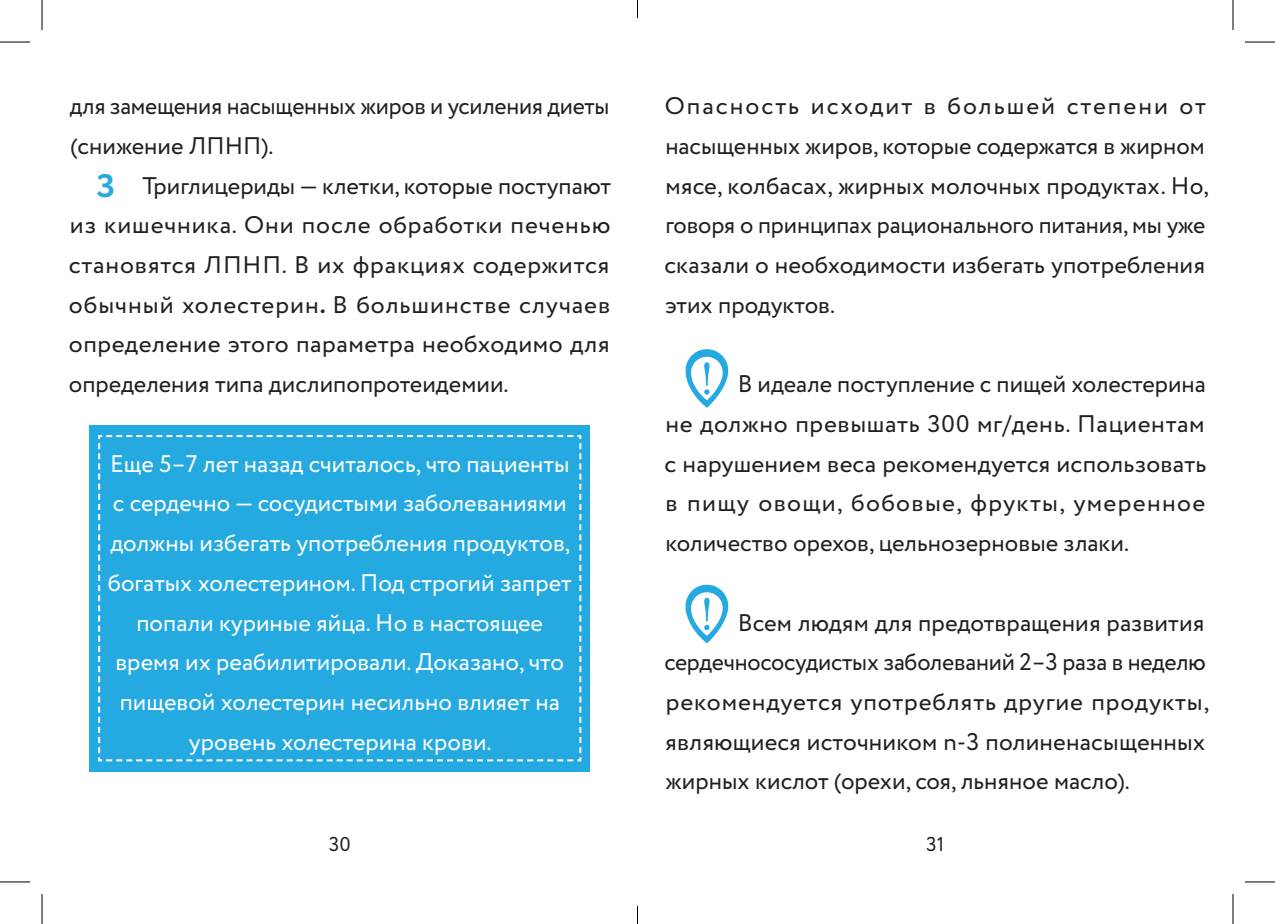
<style>
.page{position:relative;width:1275px;height:924px;background:#fff}
.page>*{position:absolute;margin:0;border:0;box-sizing:border-box;transform-origin:0 0}
.t1{font:700 32.4px "Circe";color:#24aae1;scale:1.11 1}
.t2{font:24px/39.6px "Circe";color:#231f20}
.t3{font:24px/39.6px "Circe";color:#fff;text-align:center}
.t4{font:20px "Circe";color:#231f20}
.s1{font-weight:700}
</style>
<div class="page">
<svg style="left:685px;top:349px;width:43px;height:58px"></svg>
<svg style="left:685px;top:584px;width:43px;height:59px"></svg>
<div style="left:89px;top:425px;width:501px;height:346px;background:#24aae1"></div>
<svg style="left:98px;top:435px;width:484px;height:327px"></svg>
<hr style="left:0;top:42px;width:30px;height:1px;background:#000">
<hr style="left:1245px;top:42px;width:30px;height:1px;background:#000">
<hr style="left:0;top:881px;width:30px;height:1px;background:#000">
<hr style="left:1245px;top:881px;width:30px;height:1px;background:#000">
<hr style="left:42px;top:0;width:1px;height:30px;background:#000">
<hr style="left:42px;top:893px;width:1px;height:30px;background:#000">
<hr style="left:1232px;top:0;width:1px;height:30px;background:#000">
<hr style="left:1232px;top:893px;width:1px;height:30px;background:#000">
<svg style="left:637px;top:0;width:1px;height:18px"></svg>
<svg style="left:637px;top:905px;width:1px;height:18px"></svg>
<p class="t2" style="left:70px;top:87px;width:541px">для замещения насыщенных жиров и усиления диеты (снижение ЛПНП).</p>
<p class="t2" style="left:69px;top:166px;width:543px;text-align:justify;text-indent:73px">Триглицериды — клетки, которые поступают из кишечника. Они после обработки печенью становятся ЛПНП. В их фракциях содержится обычный холестерин<span class="s1">.</span> В большинстве случаев определение этого параметра необходимо для определения типа дислипопротеидемии.</p>
<h1 class="t1" style="left:97px;top:164px;width:19px">3</h1>
<p class="t3" style="left:108px;top:444px;width:465px">Еще 5–7 лет назад считалось, что пациенты с сердечно — сосудистыми заболеваниями должны избегать употребления продуктов, богатых холестерином. Под строгий запрет попали куриные яйца. Но в настоящее время их реабилитировали. Доказано, что пищевой холестерин несильно влияет на уровень холестерина крови.</p>
<p class="t2" style="left:664px;top:87px;width:546px">Опасность исходит в большей степени от насыщенных жиров, которые содержатся в жирном мясе, колбасах, жирных молочных продуктах. Но, говоря о принципах рационального питания, мы уже сказали о необходимости избегать употребления этих продуктов.</p>
<p class="t2" style="left:664px;top:365px;width:543px;text-align:justify;text-indent:73px">В идеале поступление с пищей холестерина не должно превышать 300 мг/день. Пациентам с нарушением веса рекомендуется использовать в пищу овощи, бобовые, фрукты, умеренное количество орехов, цельнозерновые злаки.</p>
<p class="t2" style="left:664px;top:603px;width:546px;text-indent:73px">Всем людям для предотвращения развития сердечнососудистых заболеваний 2–3 раза в неделю рекомендуется употреблять другие продукты, являющиеся источником n‑3 полиненасыщенных жирных кислот (орехи, соя, льняное масло).</p>
<p class="t4" style="left:329px;top:830px;width:23px">30</p>
<p class="t4" style="left:926px;top:830px;width:20px">31</p>
</div>
